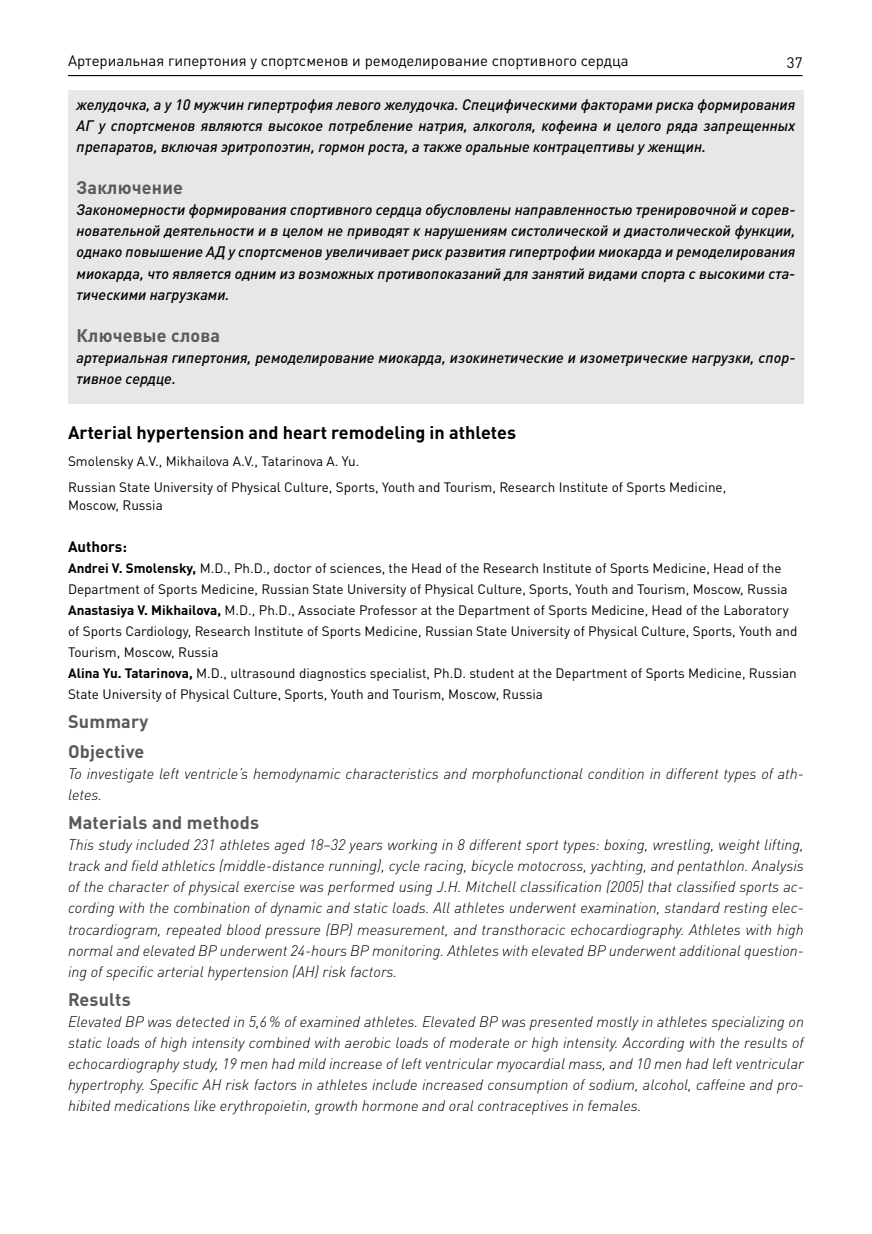
<style>
.page{position:relative;width:872px;height:1234px;background:#fff}
.page>*{position:absolute;margin:0;border:0;box-sizing:border-box;transform-origin:0 0}
.t1{font:700 18px/29.5px "DIN Pro";letter-spacing:.01em;color:#58595b}
.t2{font:700 18px "DIN Pro";color:#000}
.t3{font:italic 300 15px/21px "DIN Pro";color:#000;text-align:justify}
.t4{font:italic 500 15px/21px "DIN Pro";color:#000;text-align:justify}
.t5{font:15px "DIN Pro";color:#000}
.t6{font:700 15px "DIN Pro";color:#000}
.t7{font:13.5px/21px "DIN Pro";color:#000}
.s1{font-weight:700}
</style>
<div class="page">
<hr style="left:68px;top:75px;width:734px;height:1px;background:#000">
<div style="left:68px;top:90px;width:736px;height:83px;background:#e6e7e8"></div>
<div style="left:68px;top:172px;width:736px;height:31px;background:#e6e7e8"></div>
<div style="left:68px;top:195px;width:736px;height:125px;background:#e6e7e8"></div>
<div style="left:68px;top:319px;width:736px;height:31px;background:#e6e7e8"></div>
<div style="left:68px;top:342px;width:736px;height:62px;background:#e6e7e8"></div>
<p class="t5" style="left:68px;top:48px;width:562px">Артериальная гипертония у спортсменов и ремоделирование спортивного сердца</p>
<p class="t5" style="left:787px;top:51px;width:17px">37</p>
<p class="t4" style="left:77px;top:93px;width:720px">желудочка, а у 10 мужчин гипертрофия левого желудочка. Специфическими факторами риска формирования АГ у спортсменов являются высокое потребление натрия, алкоголя, кофеина и целого ряда запрещенных препаратов, включая эритропоэтин, гормон роста, а также оральные контрацептивы у женщин.</p>
<p class="t1" style="left:77px;top:171px;width:108px">Заключение</p>
<p class="t4" style="left:77px;top:198px;width:720px">Закономерности формирования спортивного сердца обусловлены направленностью тренировочной и сорев&shy;новательной деятельности и в целом не приводят к нарушениям систолической и диастолической функции, однако повышение АД у спортсменов увеличивает риск развития гипертрофии миокарда и ремоделирования миокарда, что является одним из возможных противопоказаний для занятий видами спорта с высокими ста&shy;тическими нагрузками.</p>
<p class="t1" style="left:77px;top:318px;width:145px">Ключевые слова</p>
<p class="t4" style="left:77px;top:345px;width:720px">артериальная гипертония, ремоделирование миокарда, изокинетические и изометрические нагрузки, спор&shy;тивное сердце.</p>
<p class="t2" style="left:68px;top:417px;width:449px">Arterial hypertension and heart remodeling in athletes</p>
<p class="t7" style="left:68px;top:446px;width:660px;line-height:26.5px">Smolensky A.V., Mikhailova A.V., Tatarinova A. Yu.<br>Russian State University of Physical Culture, Sports, Youth and Tourism, Research Institute of Sports Medicine,</p>
<p class="t7" style="left:68px;top:493px;width:96px">Moscow, Russia</p>
<p class="t6" style="left:68px;top:533px;width:61px">Authors:</p>
<p class="t7" style="left:68px;top:556px;width:731px"><span class="s1">Andrei V. Smolensky,</span> M.D., Ph.D., doctor of sciences, the Head of the Research Institute of Sports Medicine, Head of the Department of Sports Medicine, Russian State University of Physical Culture, Sports, Youth and Tourism, Moscow, Russia <span class="s1">Anastasiya V. Mikhailova,</span> M.D., Ph.D., Associate Professor at the Department of Sports Medicine, Head of the Laboratory of Sports Cardiology, Research Institute of Sports Medicine, Russian State University of Physical Culture, Sports, Youth and Tourism, Moscow, Russia<br><span class="s1">Alina Yu. Tatarinova,</span> M.D., ultrasound diagnostics specialist, Ph.D. student at the Department of Sports Medicine, Russian State University of Physical Culture, Sports, Youth and Tourism, Moscow, Russia</p>
<p class="t1" style="left:68px;top:704px;width:82px">Summary<br>Objective</p>
<p class="t3" style="left:68px;top:761px;width:737px">To investigate left ventricle’s hemodynamic characteristics and morphofunctional condition in different types of ath&shy;letes.</p>
<p class="t1" style="left:68px;top:805px;width:193px">Materials and methods</p>
<p class="t3" style="left:68px;top:833px;width:737px">This study included 231 athletes aged 18–32 years working in 8 different sport types: boxing, wrestling, weight lifting, track and field athletics (middle-distance running), cycle racing, bicycle motocross, yachting, and pentathlon. Analysis of the character of physical exercise was performed using J.H. Mitchell classification (2005) that classified sports ac&shy;cording with the combination of dynamic and static loads. All athletes underwent examination, standard resting elec&shy;trocardiogram, repeated blood pressure (BP) measurement, and transthoracic echocardiography. Athletes with high normal and elevated BP underwent 24-hours BP monitoring. Athletes with elevated BP underwent additional question&shy;ing of specific arterial hypertension (AH) risk factors.</p>
<p class="t1" style="left:68px;top:982px;width:64px">Results</p>
<p class="t3" style="left:68px;top:1009px;width:737px">Elevated BP was detected in 5,6% of examined athletes. Elevated BP was presented mostly in athletes specializing on static loads of high intensity combined with aerobic loads of moderate or high intensity. According with the results of echocardiography study, 19 men had mild increase of left ventricular myocardial mass, and 10 men had left ventricular hypertrophy. Specific AH risk factors in athletes include increased consumption of sodium, alcohol, caffeine and pro&shy;hibited medications like erythropoietin, growth hormone and oral contraceptives in females.</p>
</div>
